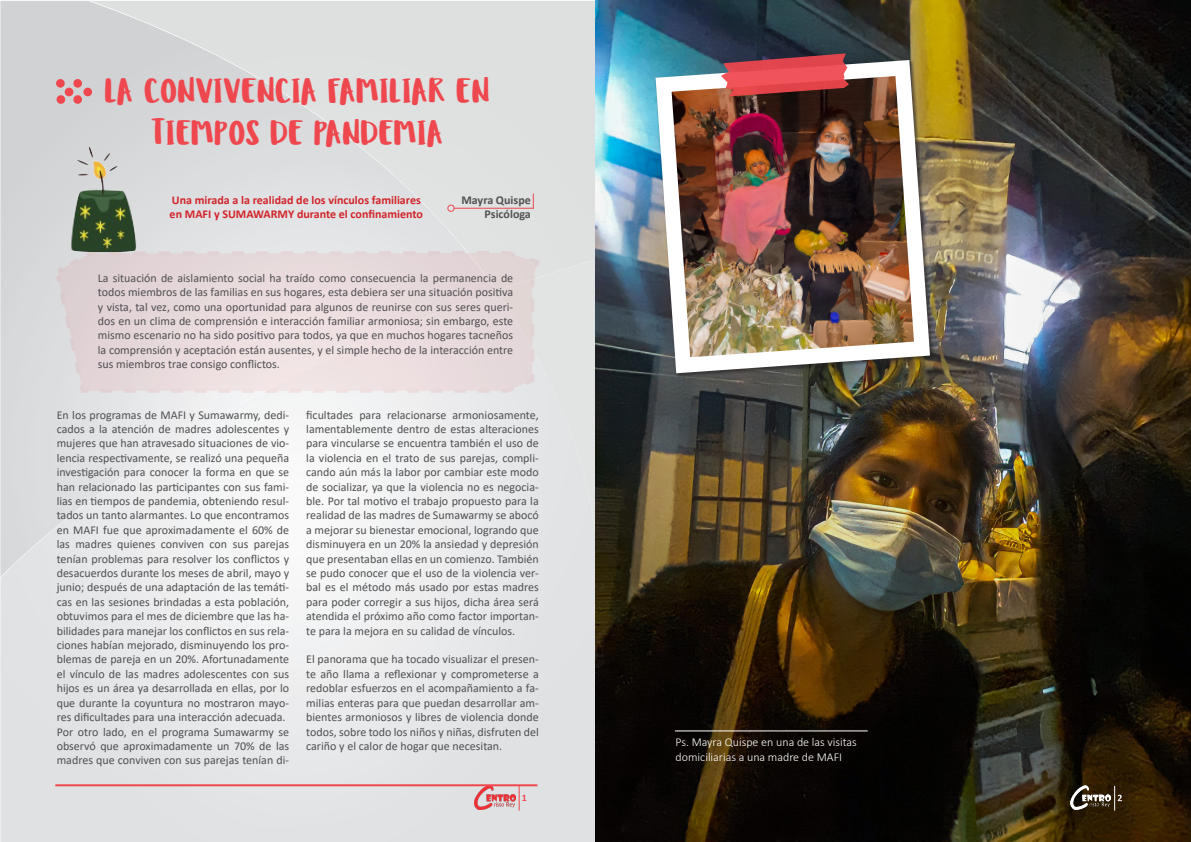
<style>
.page{position:relative;width:1191px;height:842px;background:#fff}
.page>*{position:absolute;margin:0;border:0;box-sizing:border-box;transform-origin:0 0}
.t1{font:35px "Ludicrous";color:#ef474e}
.t2{font:12px/14.4px "Calibri";color:#505052;text-align:justify}
.t3{font:700 12px "Calibri";color:#d1232a}
.t4{font:300 12px "Calibri";color:#fff}
.t5{font:700 12px "Calibri";color:#505052}
.t6{font:700 10px "Calibri";color:#ef474e}
.t7{font:700 10px "Calibri";color:#fff}
</style>
<div class="page">
<img style="left:0;top:0;width:1191px;height:842px">
<svg style="left:595px;top:260px;width:1px;height:118px"></svg>
<img style="left:0;top:552px;width:357px;height:290px">
<img style="left:357px;top:537px;width:238px;height:305px">
<img style="left:27px;top:523px;width:331px;height:30px">
<img style="left:61px;top:493px;width:28px;height:31px">
<img style="left:89px;top:1px;width:506px;height:536px">
<div style="left:497px;top:260px;width:98px;height:276px;background:#e2e4e5"></div>
<hr style="left:454px;top:208px;width:80px;height:1px;background:#ef474e">
<div style="left:447px;top:205px;width:7px;height:7px;border:1px solid #ef474e;border-radius:50%"></div>
<svg style="left:533px;top:193px;width:1px;height:16px"></svg>
<hr style="left:675px;top:730px;width:192px;height:1px;background:#fff">
<img style="left:647px;top:52px;width:291px;height:329px">
<svg style="left:721px;top:53px;width:128px;height:43px"></svg>
<svg style="left:55px;top:250px;width:486px;height:144px"></svg>
<div style="left:56px;top:79px;width:9px;height:9px;background:#ef474e;border-radius:50%"></div>
<div style="left:57px;top:95px;width:8px;height:9px;background:#ef474e;border-radius:50%"></div>
<div style="left:65px;top:88px;width:8px;height:8px;background:#ef474e;border-radius:50%"></div>
<div style="left:73px;top:79px;width:9px;height:9px;background:#ef474e;border-radius:50%"></div>
<div style="left:73px;top:95px;width:9px;height:9px;background:#ef474e;border-radius:50%"></div>
<div style="left:83px;top:88px;width:9px;height:8px;background:#ef474e;border-radius:50%"></div>
<img style="left:475px;top:786px;width:40px;height:23px">
<svg style="left:518px;top:786px;width:1px;height:25px"></svg>
<img style="left:1070px;top:785px;width:41px;height:24px">
<svg style="left:1114px;top:786px;width:1px;height:25px"></svg>
<img style="left:60px;top:139px;width:104px;height:121px">
<hr style="left:55px;top:784px;width:482px;height:2px;background:#ef474e">
<p class="t1" style="left:105px;top:69px;width:386px">LA CONVIVENCIA FAMILIAR EN</p>
<p class="t1" style="left:151px;top:111px;width:294px">TIEMPOS DE PANDEMIA</p>
<p class="t3" style="left:172px;top:191px;width:250px">Una mirada a la realidad de los vínculos familiares</p>
<p class="t3" style="left:170px;top:206px;width:255px">en MAFI y SUMAWARMY durante el confinamiento</p>
<p class="t5" style="left:461px;top:191px;width:71px">Mayra Quispe</p>
<p class="t5" style="left:484px;top:206px;width:48px">Psicóloga</p>
<p class="t2" style="left:98px;top:270px;width:417px">La situación de aislamiento social ha traído como consecuencia la permanencia de todos miembros de las familias en sus hogares, esta debiera ser una situación positiva y vista, tal vez, como una oportunidad para algunos de reunirse con sus seres queri&shy;dos en un clima de comprensión e interacción familiar armoniosa; sin embargo, este mismo escenario no ha sido positivo para todos, ya que en muchos hogares tacneños la comprensión y aceptación están ausentes, y el simple hecho de la interacción entre sus miembros trae consigo conflictos.</p>
<p class="t2" style="left:57px;top:407px;width:234px">En los programas de MAFI y Sumawarmy, dedi&shy;cados a la atención de madres adolescentes y mujeres que han atravesado situaciones de vio&shy;lencia respectivamente, se realizó una pequeña investigación para conocer la forma en que se han relacionado las participantes con sus fami&shy;lias en tiempos de pandemia, obteniendo resul&shy;tados un tanto alarmantes. Lo que encontramos en MAFI fue que aproximadamente el 60% de las madres quienes conviven con sus parejas tenían problemas para resolver los conflictos y desacuerdos durante los meses de abril, mayo y junio; después de una adaptación de las temáti&shy;cas en las sesiones brindadas a esta población, obtuvimos para el mes de diciembre que las ha&shy;bilidades para manejar los conflictos en sus rela&shy;ciones habían mejorado, disminuyendo los pro&shy;blemas de pareja en un 20%. Afortunadamente el vínculo de las madres adolescentes con sus hijos es un área ya desarrollada en ellas, por lo que durante la coyuntura no mostraron mayo&shy;res dificultades para una interacción adecuada.</p>
<p class="t2" style="left:57px;top:724px;width:234px">Por otro lado, en el programa Sumawarmy se observó que aproximadamente un 70% de las madres que conviven con sus parejas tenían di-</p>
<p class="t2" style="left:306px;top:407px;width:234px">ficultades para relacionarse armoniosamente, lamentablemente dentro de estas alteraciones para vincularse se encuentra también el uso de la violencia en el trato de sus parejas, compli&shy;cando aún más la labor por cambiar este modo de socializar, ya que la violencia no es negocia&shy;ble. Por tal motivo el trabajo propuesto para la realidad de las madres de Sumawarmy se abocó a mejorar su bienestar emocional, logrando que disminuyera en un 20% la ansiedad y depresión que presentaban ellas en un comienzo. También se pudo conocer que el uso de la violencia ver&shy;bal es el método más usado por estas madres para poder corregir a sus hijos, dicha área será atendida el próximo año como factor importan&shy;te para la mejora en su calidad de vínculos.</p>
<p class="t2" style="left:306px;top:652px;width:234px">El panorama que ha tocado visualizar el presen&shy;te año llama a reflexionar y comprometerse a redoblar esfuerzos en el acompañamiento a fa&shy;milias enteras para que puedan desarrollar am&shy;bientes armoniosos y libres de violencia donde todos, sobre todo los niños y niñas, disfruten del cariño y el calor de hogar que necesitan.</p>
<p class="t4" style="left:675px;top:735px;width:183px">Ps. Mayra Quispe en una de las visitas</p>
<p class="t4" style="left:675px;top:749px;width:168px">domiciliarias a una madre de MAFI</p>
<p class="t6" style="left:522px;top:791px;width:7px">1</p>
<p class="t7" style="left:1117px;top:791px;width:7px">2</p>
</div>
